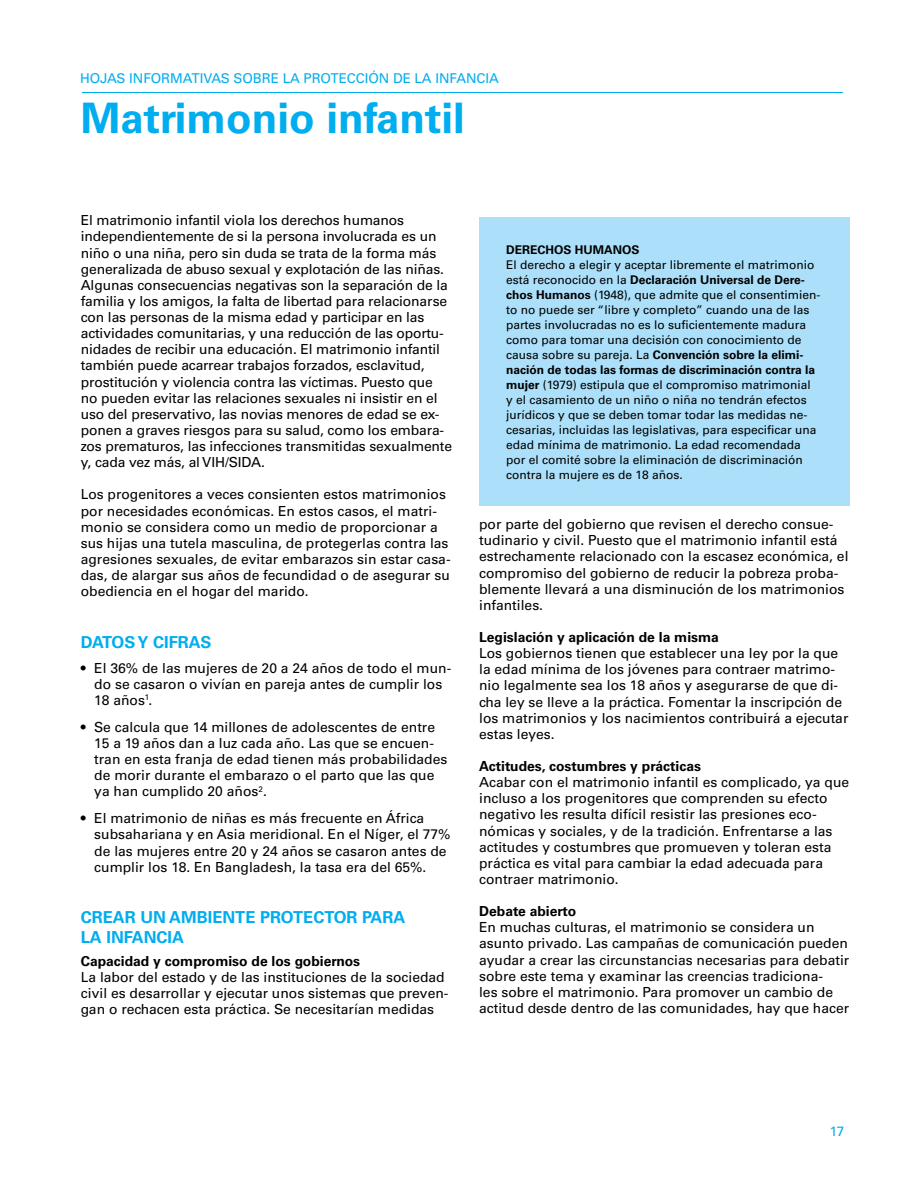
<style>
.page{position:relative;width:918px;height:1188px;background:#fff}
.page>*{position:absolute;margin:0;border:0;box-sizing:border-box;transform-origin:0 0}
.t1{font:700 42px "Univers LT Std";color:#00adef}
.t2{font:700 16.5px "Univers LT Std";color:#00adef}
.t3{font:13.8px/16px "Univers LT Std";color:#000}
.t4{font:700 13.8px "Univers LT Std";color:#000}
.t5{font:13.5px "Univers LT Std";letter-spacing:-.005em;color:#00adef}
.t6{font:12px/15px "Univers LT Std";color:#000}
.t7{font:700 12px "Univers LT Std";color:#000}
.s1{font-weight:700}
</style>
<div class="page">
<hr style="left:82px;top:93px;width:760px;height:1px;background:#00adef">
<div style="left:479px;top:217px;width:370px;height:289px;background:#acdff9"></div>
<p class="t5" style="left:80px;top:71px;width:420px">HOJAS INFORMATIVAS SOBRE LA PROTECCIÓN DE LA INFANCIA</p>
<h1 class="t1" style="left:81px;top:94px;width:386px">Matrimonio infantil</h1>
<p class="t3" style="left:81px;top:212px;width:373px">El matrimonio infantil viola los derechos humanos independientemente de si la persona involucrada es un niño o una niña, pero sin duda se trata de la forma más generalizada de abuso sexual y explotación de las niñas.<br>Algunas consecuencias negativas son la separación de la familia y los amigos, la falta de libertad para relacionarse con las personas de la misma edad y participar en las actividades comunitarias, y una reducción de las oportu&shy;nidades de recibir una educación. El matrimonio infantil también puede acarrear trabajos forzados, esclavitud, prostitución y violencia contra las víctimas. Puesto que no pueden evitar las relaciones sexuales ni insistir en el uso del preservativo, las novias menores de edad se ex&shy;ponen a graves riesgos para su salud, como los embara&shy;zos prematuros, las infecciones transmitidas sexualmente y, cada vez más, al VIH/SIDA.</p>
<p class="t3" style="left:81px;top:487px;width:371px">Los progenitores a veces consienten estos matrimonios por necesidades económicas. En estos casos, el matri&shy;monio se considera como un medio de proporcionar a sus hijas una tutela masculina, de protegerlas contra las agresiones sexuales, de evitar embarazos sin estar casa&shy;das, de alargar sus años de fecundidad o de asegurar su obediencia en el hogar del marido.</p>
<p class="t2" style="left:81px;top:632px;width:132px">Datos y cifras</p>
<p class="t3" style="left:94px;top:660px;width:359px;text-indent:-14px">• El 36% de las mujeres de 20 a 24 años de todo el mun&shy;do se casaron o vivían en pareja antes de cumplir los<br>18 años<sup>1</sup>.</p>
<p class="t3" style="left:94px;top:719px;width:355px;text-indent:-14px">• Se calcula que 14 millones de adolescentes de entre 15 a 19 años dan a luz cada año. Las que se encuen&shy;tran en esta franja de edad tienen más probabilidades de morir durante el embarazo o el parto que las que ya han cumplido 20 años<sup>2</sup>.</p>
<p class="t3" style="left:94px;top:810px;width:358px;text-indent:-13px">• El matrimonio de niñas es más frecuente en África subsahariana y en Asia meridional. En el Níger, el 77% de las mujeres entre 20 y 24 años se casaron antes de cumplir los 18. En Bangladesh, la tasa era del 65%.</p>
<p class="t2" style="left:81px;top:908px;width:12px">CREAR</p>
<p class="t2" style="left:140px;top:908px;width:41px">UN AMBIENTE</p>
<p class="t2" style="left:260px;top:908px;width:12px">PROTECTOR</p>
<p class="t2" style="left:362px;top:908px;width:12px">PARA</p>
<p class="t2" style="left:81px;top:927px;width:37px">LA INFANCIA</p>
<p class="t4" style="left:81px;top:953px;width:281px">Capacidad y compromiso de los gobiernos</p>
<p class="t3" style="left:81px;top:969px;width:369px">La labor del estado y de las instituciones de la sociedad civil es desarrollar y ejecutar unos sistemas que preven&shy;gan o rechacen esta práctica. Se necesitarían medidas</p>
<p class="t7" style="left:506px;top:242px;width:9px">DEREC</p>
<p class="t7" style="left:546px;top:242px;width:58px">HOS HUMANOS</p>
<p class="t6" style="left:506px;top:257px;width:316px">El derecho a elegir y aceptar libremente el matrimonio está reconocido en la <span class="s1">Declaración Universal de Dere&shy;chos Humanos</span> (1948), que admite que el consentimien&shy;to no puede ser “libre y completo” cuando una de las partes involucradas no es lo suficientemente madura como para tomar una decisión con conocimiento de causa sobre su pareja. La <span class="s1">Convención sobre la elimi&shy;nación de todas las formas de discriminación contra la mujer</span> (1979) estipula que el compromiso matrimonial<br>y el casamiento de un niño o niña no tendrán efectos jurídicos y que se deben tomar todar las medidas ne&shy;cesarias, incluidas las legislativas, para especificar una edad mínima de matrimonio. La edad recomendada por el comité sobre la eliminación de discriminación contra la mujere es de 18 años.</p>
<p class="t3" style="left:479px;top:516px;width:371px">por parte del gobierno que revisen el derecho consue&shy;tudinario y civil. Puesto que el matrimonio infantil está estrechamente relacionado con la escasez económica, el compromiso del gobierno de reducir la pobreza proba&shy;blemente llevará a una disminución de los matrimonios infantiles.</p>
<p class="t4" style="left:479px;top:629px;width:241px">Legislación y aplicación de la misma</p>
<p class="t3" style="left:479px;top:645px;width:371px">Los gobiernos tienen que establecer una ley por la que la edad mínima de los jóvenes para contraer matrimo&shy;nio legalmente sea los 18 años y asegurarse de que di&shy;cha ley se lleve a la práctica. Fomentar la inscripción de los matrimonios y los nacimientos contribuirá a ejecutar estas leyes.</p>
<p class="t4" style="left:479px;top:758px;width:223px">Actitudes, costumbres y prácticas</p>
<p class="t3" style="left:479px;top:774px;width:372px">Acabar con el matrimonio infantil es complicado, ya que incluso a los progenitores que comprenden su efecto negativo les resulta difícil resistir las presiones eco&shy;nómicas y sociales, y de la tradición. Enfrentarse a las actitudes y costumbres que promueven y toleran esta práctica es vital para cambiar la edad adecuada para contraer matrimonio.</p>
<p class="t4" style="left:479px;top:903px;width:99px">Debate abierto</p>
<p class="t3" style="left:479px;top:919px;width:372px">En muchas culturas, el matrimonio se considera un asunto privado. Las campañas de comunicación pueden ayudar a crear las circunstancias necesarias para debatir sobre este tema y examinar las creencias tradiciona-<br>les sobre el matrimonio. Para promover un cambio de actitud desde dentro de las comunidades, hay que hacer</p>
<p class="t5" style="left:830px;top:1123px;width:16px">17</p>
</div>
